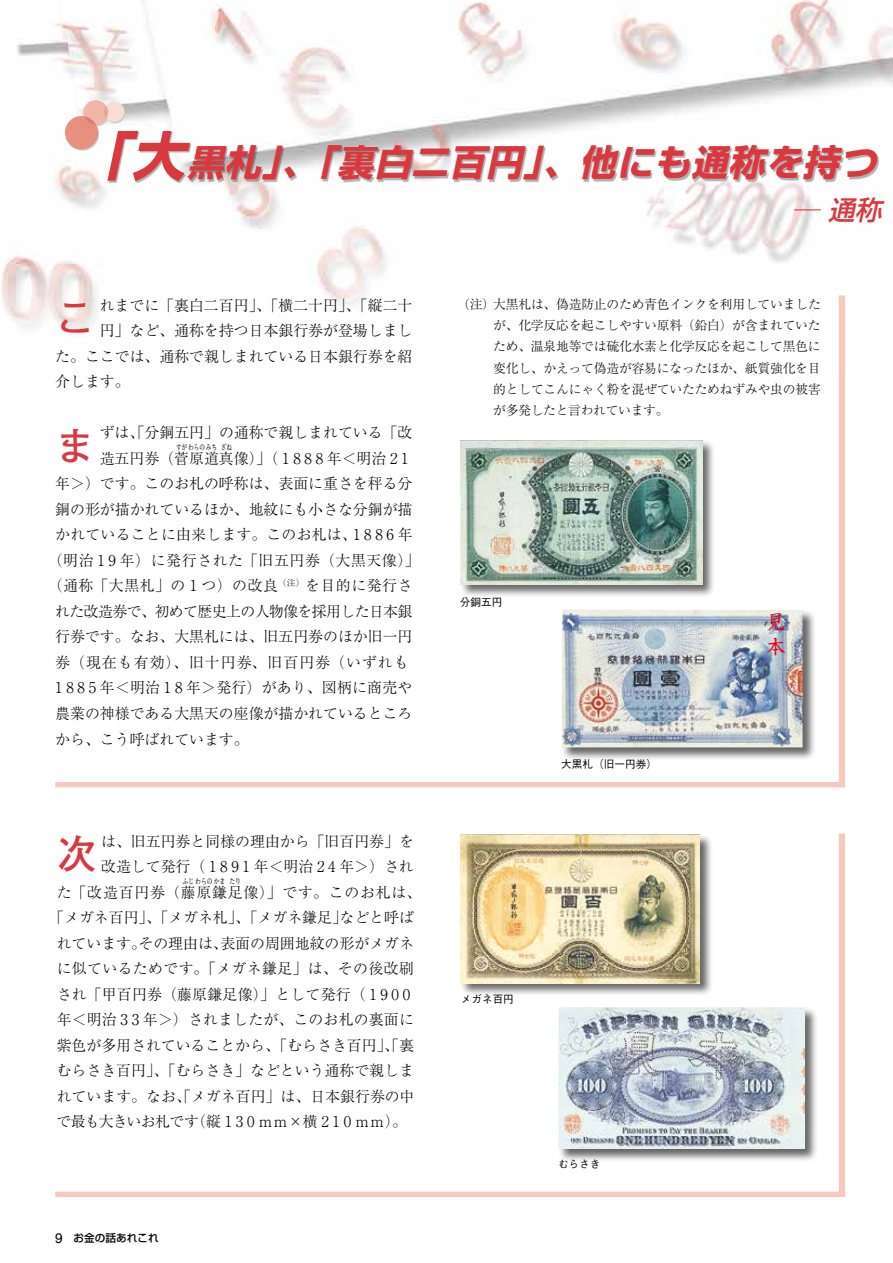
<style>
.page{position:relative;width:893px;height:1263px;background:#fff}
.page>*{position:absolute;margin:0;border:0;box-sizing:border-box;transform-origin:0 0}
.t1{font:700 40.35px "Futo Go B101 Pro";color:#d9383f}
.t2{font:italic 700 36.15px "Shin Go Pro";color:#d9383f}
.t3{font:italic 500 26.55px "Shin Go Pro";color:#d9383f}
.t4{font:19.2px/24.8px "Shinsei Kai Pro CBSK1";color:#e60012}
.t5{font:300 14.85px/25.5px "Ryumin Pro";color:#000}
.t6{font:300 14.85px "Ryumin Pro";letter-spacing:.04em;color:#000}
.t7{font:300 14.85px "Ryumin Pro";letter-spacing:.035em;color:#000}
.t8{font:300 14.85px "Ryumin Pro";letter-spacing:-.04em;color:#000}
.t9{font:300 14.85px "Ryumin Pro";letter-spacing:.055em;color:#000}
.t10{font:300 14.85px "Ryumin Pro";letter-spacing:.07em;color:#000}
.t11{font:300 12.75px/21.3px "Ryumin Pro";letter-spacing:-.015em;color:#000;text-align:justify}
.t12{font:500 10.65px "Gothic BBB Pro";color:#000}
.t13{font:500 10.65px "Shin Go Pro";color:#000}
.t14{font:300 7.5px "Ryumin Pro";color:#000;scale:.75 1}
.t15{font:300 7.5px "Ryumin Pro";color:#000;scale:.77 1}
.s1{font-size:53.1px}
.s2{font-family:"Helvetica";font-weight:400;font-size:13.8px}
</style>
<div class="page">
<img style="left:1px;top:0;width:892px;height:371px">
<svg style="left:61px;top:97px;width:69px;height:56px"></svg>
<div style="left:109px;top:132px;width:784px;height:51px;background:#000;opacity:.3"></div>
<div style="left:839px;top:295px;width:6px;height:492px;background:#f4cabf"></div>
<div style="left:55px;top:782px;width:790px;height:5px;background:#f4cabf"></div>
<div style="left:839px;top:833px;width:6px;height:364px;background:#f4cabf"></div>
<div style="left:55px;top:1192px;width:790px;height:5px;background:#f4cabf"></div>
<div style="left:561px;top:609px;width:255px;height:152px;background:#000;opacity:.6"></div>
<img style="left:562px;top:609px;width:241px;height:138px">
<div style="left:460px;top:833px;width:253px;height:164px;background:#000;opacity:.6"></div>
<img style="left:461px;top:834px;width:239px;height:149px">
<div style="left:460px;top:440px;width:256px;height:158px;background:#000;opacity:.6"></div>
<img style="left:461px;top:440px;width:241px;height:145px">
<div style="left:558px;top:1006px;width:261px;height:156px;background:#000;opacity:.6"></div>
<img style="left:558px;top:1007px;width:247px;height:142px">
<h2 class="t2" style="left:77px;top:134px;width:811px"><span class="s1">「大</span>黒札」、「裏白二百円」、他にも通称を持つ</h2>
<h3 class="t3" style="left:792px;top:188px;width:99px">─ 通称</h3>
<h1 class="t1" style="left:55px;top:286px;width:42px">こ</h1>
<p class="t5" style="left:100px;top:291px;width:314px">れまでに「裏白二百円」、「横二十円」、「縦二十</p>
<p class="t5" style="left:100px;top:317px;width:314px">円」など、通称を持つ日本銀行券が登場しまし</p>
<p class="t5" style="left:55px;top:342px;width:359px">た。ここでは、通称で親しまれている日本銀行券を紹</p>
<p class="t5" style="left:55px;top:368px;width:76px">介します。</p>
<h1 class="t1" style="left:55px;top:413px;width:42px">ま</h1>
<p class="t5" style="left:100px;top:419px;width:314px">ずは、「分銅五円」の通称で親しまれている「改造五円券（菅原道真像）」（ 1 8 8 8 年＜明治 2 1</p>
<p class="t14" style="left:176px;top:441px;width:56px">すがわらのみち</p>
<p class="t14" style="left:221px;top:441px;width:16px">ざね</p>
<p class="t5" style="left:55px;top:470px;width:359px">年＞）です。このお札の呼称は、表面に重さを秤る分</p>
<p class="t5" style="left:55px;top:495px;width:359px">銅の形が描かれているほか、地紋にも小さな分銅が描</p>
<p class="t5" style="left:55px;top:521px;width:359px">かれていることに由来します。このお札は、1 8 8 6 年</p>
<p class="t6" style="left:48px;top:549px;width:373px">（明治 1 9 年）に発行された「旧五円券（大黒天像）」</p>
<p class="t7" style="left:48px;top:574px;width:366px">（通称「大黒札」の１つ）の改良<sup>（注）</sup>を目的に発行さ</p>
<p class="t8" style="left:55px;top:600px;width:359px">れた改造券で、初めて歴史上の人物像を採用した日本銀</p>
<p class="t5" style="left:55px;top:623px;width:359px">行券です。なお、大黒札には、旧五円券のほか旧一円</p>
<p class="t10" style="left:55px;top:651px;width:355px">券（現在も有効）、旧十円券、旧百円券（いずれも</p>
<p class="t5" style="left:55px;top:674px;width:359px">1 8 8 5 年＜明治 1 8 年＞発行）があり、図柄に商売や</p>
<p class="t5" style="left:55px;top:699px;width:359px">農業の神様である大黒天の座像が描かれているところ</p>
<p class="t5" style="left:55px;top:725px;width:195px">から、こう呼ばれています。</p>
<h1 class="t1" style="left:57px;top:821px;width:42px">次</h1>
<p class="t5" style="left:101px;top:827px;width:314px">は、旧五円券と同様の理由から「旧百円券」を</p>
<p class="t5" style="left:101px;top:852px;width:314px">改造して発行（ 1 8 9 1 年＜明治 2 4 年＞）され</p>
<p class="t9" style="left:57px;top:880px;width:366px">た「改造百円券（藤原鎌足像）」です。このお札は、</p>
<p class="t15" style="left:182px;top:875px;width:57px">ふじわらのかま</p>
<p class="t15" style="left:230px;top:875px;width:16px">たり</p>
<p class="t5" style="left:49px;top:904px;width:367px;text-align:center">「メガネ百円」、「メガネ札」、「メガネ鎌足」などと呼ばれています。その理由は、表面の周囲地紋の形がメガネに似ているためです。「メガネ鎌足」は、その後改刷され「甲百円券（藤原鎌足像）」として発行（ 1 9 0 0年＜明治 3 3 年＞）されましたが、このお札の裏面に紫色が多用されていることから、「むらさき百円」、「裏むらさき百円」、「むらさき」などという通称で親しまれています。なお、「メガネ百円」は、日本銀行券の中で最も大きいお札です（縦 1 3 0 ｍｍ×横 2 1 0 ｍｍ）。</p>
<p class="t13" style="left:55px;top:1229px;width:105px"><span class="s2">9</span>　お金の話あれこれ</p>
<p class="t11" style="left:493px;top:292px;width:329px;text-indent:-36px">（注）大黒札は、偽造防止のため青色インクを利用していましたが、化学反応を起こしやすい原料（鉛白）が含まれていたため、温泉地等では硫化水素と化学反応を起こして黒色に変化し、かえって偽造が容易になったほか、紙質強化を目的としてこんにゃく粉を混ぜていたためねずみや虫の被害が多発したと言われています。</p>
<p class="t12" style="left:460px;top:593px;width:44px">分銅五円</p>
<p class="t12" style="left:561px;top:756px;width:97px">大黒札（旧一円券）</p>
<p class="t12" style="left:461px;top:990px;width:55px">メガネ百円</p>
<p class="t12" style="left:558px;top:1155px;width:44px">むらさき</p>
<p class="t4" style="left:766px;top:607px;width:21px">見本</p>
</div>
